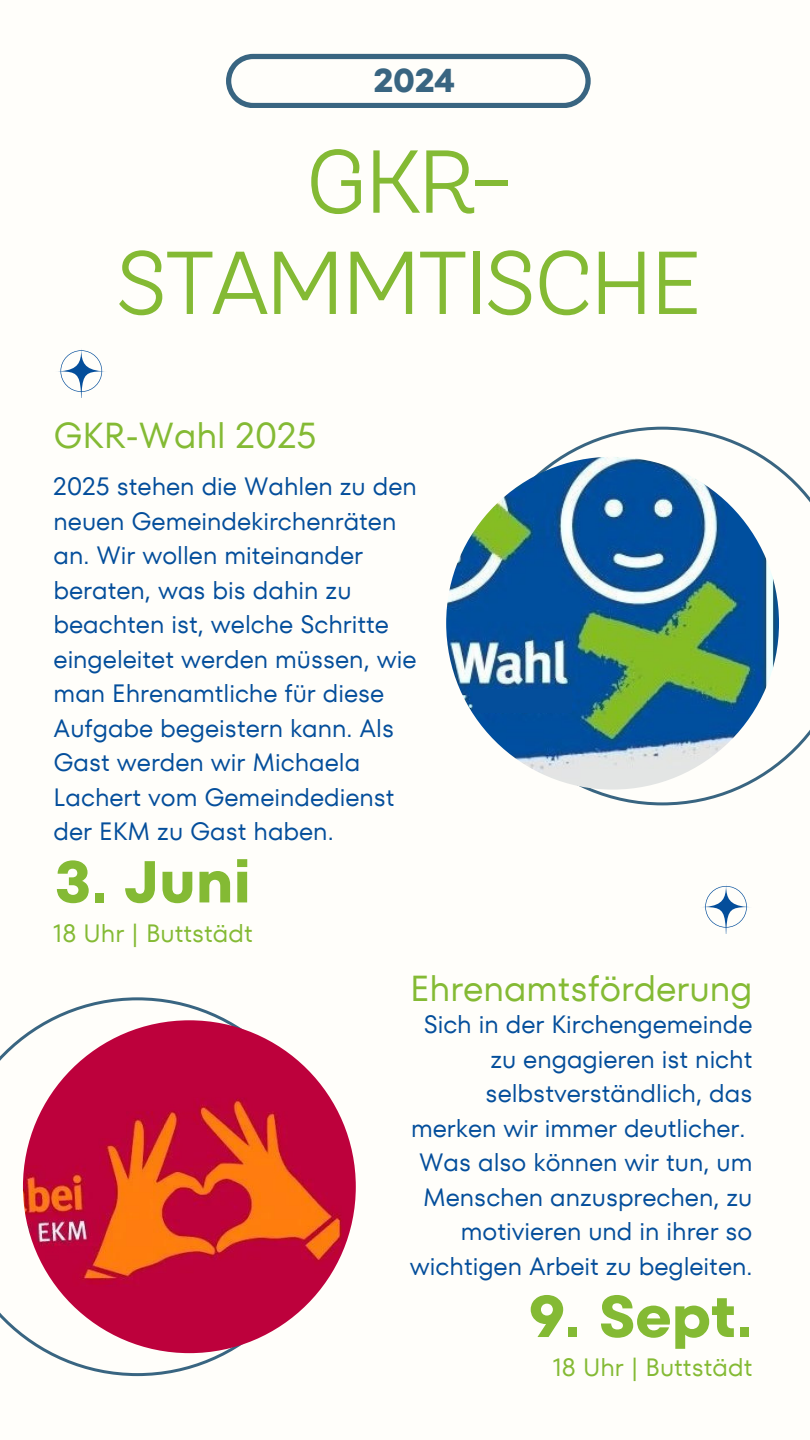
<style>
.page{position:relative;width:810px;height:1440px;background:#fffefa}
.page>*{position:absolute;margin:0;border:0;box-sizing:border-box;transform-origin:0 0}
.t1{font:89px "TT Hazelnuts";letter-spacing:-.025em;color:#84ba34}
.t2{font:700 59px "TT Fors";color:#84ba34}
.t3{font:36px "TT Fors";color:#84ba34}
.t4{font:700 33px "TT Fors";color:#396581}
.t5{font:25px/34.5px "TT Fors";color:#044e9b;text-align:right}
.t6{font:25px "TT Fors";color:#84ba34}
</style>
<div class="page">
<svg style="left:0;top:997px;width:327px;height:379px"></svg>
<img style="left:23px;top:1020px;width:333px;height:333px;border-radius:50%">
<svg style="left:473px;top:427px;width:337px;height:378px"></svg>
<img style="left:446px;top:457px;width:333px;height:333px;border-radius:50%">
<svg style="left:58px;top:349px;width:47px;height:49px"></svg>
<svg style="left:703px;top:885px;width:47px;height:48px"></svg>
<div style="left:473px;top:689px;width:99px;height:23px;background:#044e9b"></div>
<svg style="left:226px;top:54px;width:365px;height:54px"></svg>
<p class="t4" style="left:374px;top:57px;width:83px">2024</p>
<p class="t1" style="left:306px;top:126px;width:206px">GKR-</p>
<p class="t1" style="left:117px;top:228px;width:584px">STAMMTISCHE</p>
<p class="t3" style="left:54px;top:410px;width:265px">GKR-Wahl 2025</p>
<p class="t5" style="left:54px;top:469px;width:365px;text-align:left">2025 stehen die Wahlen zu den neuen Gemeindekirchenräten an. Wir wollen miteinander beraten, was bis dahin zu beachten ist, welche Schritte eingeleitet werden müssen, wie man Ehrenamtliche für diese<br>Aufgabe begeistern kann. Als<br>Gast werden wir Michaela<br>Lachert vom Gemeindedienst der EKM zu Gast haben.</p>
<p class="t2" style="left:55px;top:841px;width:198px">3. Juni</p>
<p class="t6" style="left:54px;top:916px;width:201px">18 Uhr | Buttstädt</p>
<p class="t3" style="left:410px;top:963px;width:344px">Ehrenamtsförderung</p>
<p class="t5" style="left:411px;top:1007px;width:343px">Sich in der Kirchengemeinde zu engagieren ist nicht selbstverständlich, das merken wir immer deutlicher.</p>
<p class="t5" style="left:410px;top:1145px;width:344px">Was also können wir tun, um<br>Menschen anzusprechen, zu motivieren und in ihrer so wichtigen Arbeit zu begleiten.</p>
<p class="t2" style="left:529px;top:1275px;width:225px">9. Sept.</p>
<p class="t6" style="left:553px;top:1350px;width:201px">18 Uhr | Buttstädt</p>
</div>
